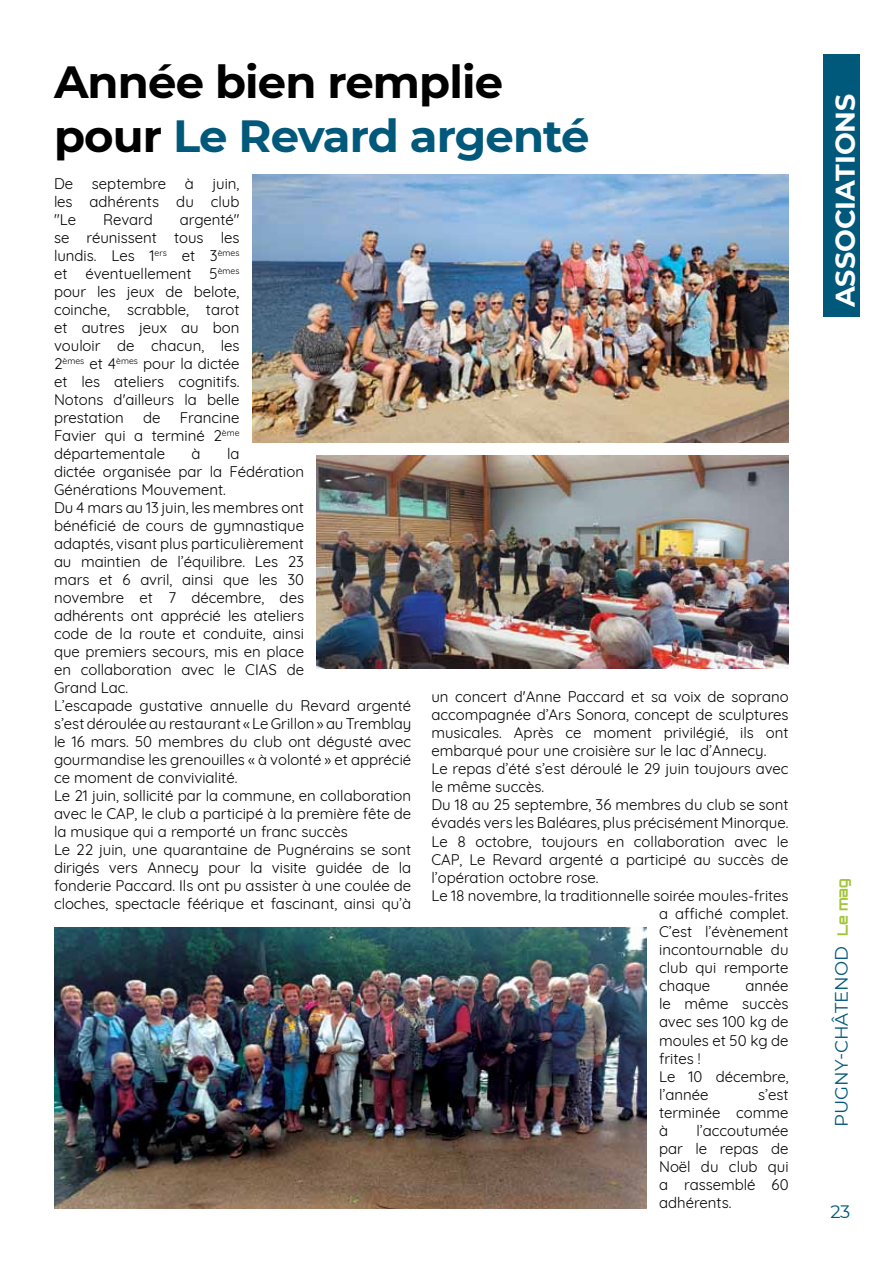
<style>
.page{position:relative;width:893px;height:1263px;background:#fff}
.page>*{position:absolute;margin:0;border:0;box-sizing:border-box;transform-origin:0 0}
.t1{font:700 45px/54px "Montserrat";letter-spacing:-.02em;color:#000}
.t2{font:700 27px "Montserrat";color:#fff}
.t3{font:18px "Montserrat";color:#00587a}
.t4{font:15px/18px "Quicksand";color:#000;text-align:justify}
.s1{color:#00587a}
.s2{font-family:"Orbitron";font-weight:700;font-size:14.25px;color:#a2c53a}
</style>
<div class="page">
<div style="left:823px;top:54px;width:37px;height:263px;background:#00587a"></div>
<img style="left:317px;top:456px;width:472px;height:212px">
<img style="left:252px;top:174px;width:537px;height:268px">
<img style="left:54px;top:927px;width:592px;height:281px">
<h1 class="t1" style="left:54px;top:52px;width:537px">année bien remplie pour <span class="s1">le revard argenté</span></h1>
<p class="t4" style="left:54px;top:175px;width:187px">De septembre à juin, les adhérents du club "Le</p>
<p class="t4" style="left:103px;top:211px;width:51px">Revard</p>
<p class="t4" style="left:54px;top:211px;width:187px;text-indent:126px">argenté" se réunissent tous les lundis. Les 1<sup>ers</sup> et 3<sup>èmes </sup>et éventuellement 5<sup>èmes </sup>pour les jeux de belote, coinche, scrabble, tarot et autres jeux au bon vouloir de chacun, les 2<sup>èmes</sup> et 4<sup>èmes</sup> pour la dictée et les ateliers cognitifs.<br>Notons d'ailleurs la belle prestation</p>
<p class="t4" style="left:143px;top:409px;width:19px">de</p>
<p class="t4" style="left:54px;top:409px;width:187px;text-indent:126px">Francine Favier qui a terminé 2<sup>ème </sup>départementale</p>
<p class="t4" style="left:54px;top:445px;width:359px;text-align:left;text-indent:173px">la<br>dictée organisée par la Fédération<br>Générations Mouvement.<br>Du 4 mars au 13 juin, les membres ont<br>bénéficié de cours de gymnastique<br>adaptés, visant plus particulièrement<br>au maintien de l’équilibre. Les 23<br>mars et 6 avril, ainsi que les 30<br>novembre et 7 décembre, des<br>adhérents ont apprécié les ateliers<br>code de la route et conduite, ainsi<br>que premiers secours, mis en place<br>en collaboration avec le CIAS de<br>Grand Lac.<br>L’escapade gustative annuelle du Revard argenté s’est déroulée au restaurant « Le Grillon » au Tremblay le 16 mars. 50 membres du club ont dégusté avec gourmandise les grenouilles « à volonté » et apprécié ce moment de convivialité.<br>Le 21 juin, sollicité par la commune, en collaboration avec le CAP, le club a participé à la première fête de la musique qui a remporté un franc succès<br>Le 22 juin, une quarantaine de Pugnérains se sont dirigés vers Annecy pour la visite guidée de la fonderie Paccard. Ils ont pu assister à une coulée de cloches, spectacle féérique et fascinant, ainsi qu’à</p>
<p class="t4" style="left:192px;top:445px;width:11px">à</p>
<p class="t4" style="left:431px;top:688px;width:359px">un concert d'Anne Paccard et sa voix de soprano</p>
<p class="t4" style="left:431px;top:706px;width:359px">accompagnée d’Ars Sonora, concept de sculptures</p>
<p class="t4" style="left:431px;top:724px;width:359px">musicales. Après ce moment privilégié, ils ont</p>
<p class="t4" style="left:431px;top:742px;width:337px">embarqué pour une croisière sur le lac d’Annecy.</p>
<p class="t4" style="left:431px;top:760px;width:359px">Le repas d’été s’est déroulé le 29 juin toujours avec</p>
<p class="t4" style="left:431px;top:778px;width:114px">le même succès.</p>
<p class="t4" style="left:431px;top:796px;width:359px">Du 18 au 25 septembre, 36 membres du club se sont</p>
<p class="t4" style="left:431px;top:814px;width:359px">évadés vers les Baléares, plus précisément Minorque.</p>
<p class="t4" style="left:431px;top:832px;width:359px">Le 8 octobre, toujours en collaboration avec le</p>
<p class="t4" style="left:431px;top:851px;width:359px">CAP, Le Revard argenté a participé au succès de</p>
<p class="t4" style="left:431px;top:869px;width:169px">l’opération octobre rose.</p>
<p class="t4" style="left:431px;top:887px;width:359px">Le 18 novembre, la traditionnelle soirée moules-frites</p>
<p class="t4" style="left:659px;top:903px;width:131px">a affiché complet.</p>
<p class="t4" style="left:659px;top:923px;width:131px">C’est l’évènement</p>
<p class="t4" style="left:659px;top:941px;width:131px">incontournable du</p>
<p class="t4" style="left:659px;top:959px;width:131px">club qui remporte</p>
<p class="t4" style="left:659px;top:977px;width:53px">chaque</p>
<p class="t4" style="left:659px;top:977px;width:131px;text-align:left;text-indent:86px">année le même succès avec ses 100 kg de moules et 50 kg de frites !<br>Le 10 décembre, l’année</p>
<p class="t4" style="left:659px;top:1086px;width:131px;text-indent:99px">s’est terminée comme à</p>
<p class="t4" style="left:659px;top:1122px;width:131px;text-indent:37px">l’accoutumée par le repas de Noël du club qui a rassemblé 60 adhérents.</p>
<h2 class="t2" style="left:826px;top:307px;width:215px;rotate:-90deg">assoCiations</h2>
<p class="t3" style="left:829px;top:1127px;width:250px;rotate:-90deg">Pugny-châtenod <span class="s2">Le mag</span></p>
<p class="t3" style="left:830px;top:1204px;width:21px">23</p>
</div>
